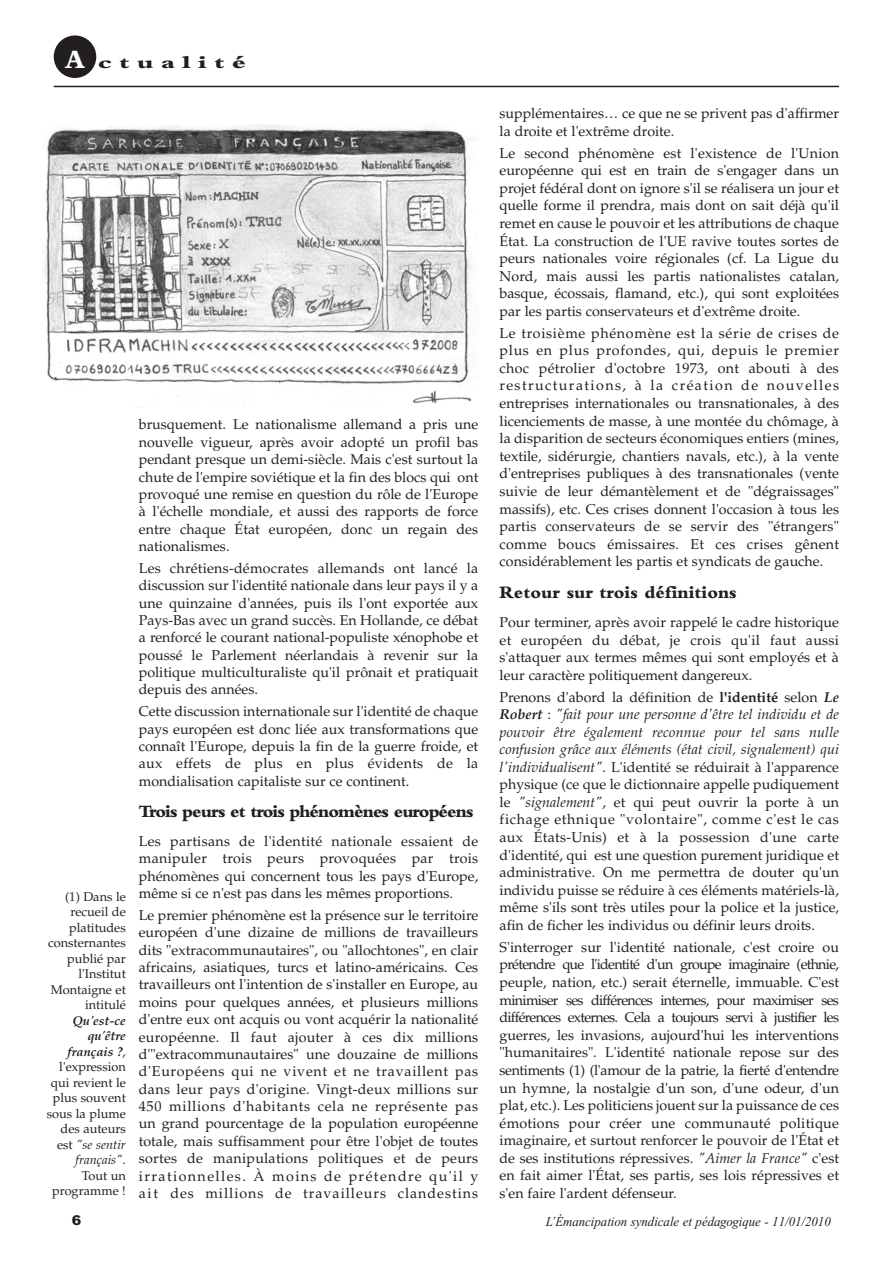
<style>
.page{position:relative;width:893px;height:1264px;background:#fff}
.page>*{position:absolute;margin:0;border:0;box-sizing:border-box;transform-origin:0 0}
.t1{font:800 18px "Bembo";letter-spacing:-.045em;color:#231f20}
.t2{font:800 18px "Bembo";color:#231f20}
.t3{font:800 18px "Bembo";letter-spacing:.265em;color:#231f20;scale:1.5 1}
.t4{font:14.25px/17.5px "Palatino";color:#231f20;text-align:justify}
.t5{font:italic 13.5px "Times New Roman";color:#231f20;scale:.95 1}
.t6{font:900 13.5px "Arial";color:#231f20;scale:1.05 1}
.t7{font:12.75px/15.5px "Palatino";color:#231f20;text-align:right}
.s1{font-size:27px;color:#fff}
.s2{font-weight:700;font-style:italic}
.s3{font-style:italic}
.s4{font-weight:700}
</style>
<div class="page">
<hr style="left:54px;top:86px;width:785px;height:1px;background:#231f20">
<div style="left:54px;top:35px;width:42px;height:43px;background:#231f20;border-radius:50%"></div>
<img style="left:43px;top:124px;width:432px;height:280px">
<p class="t3" style="left:65px;top:56px;width:122px"><span class="s1">A</span> ctualité</p>
<p class="t7" style="left:48px;top:890px;width:79px">(1) Dans le recueil de platitudes consternantes publié par l'Institut<br>Montaigne et intitulé</p>
<p class="t7" style="left:47px;top:1014px;width:80px"><span class="s2">Qu'est-ce qu'être français ?</span>, l'expression qui revient le plus souvent sous la plume des auteurs est <span class="s3">"se sentir français"</span>.<br>Tout un programme !</p>
<p class="t4" style="left:139px;top:417px;width:341px">brusquement. Le nationalisme allemand a pris une nouvelle vigueur, après avoir adopté un profil bas pendant presque un demi-siècle. Mais c'est surtout la chute de l'empire soviétique et la fin des blocs qui ont provoqué une remise en question du rôle de l'Europe à l'échelle mondiale, et aussi des rapports de force entre chaque État européen, donc un regain des nationalismes.</p>
<p class="t4" style="left:139px;top:561px;width:341px">Les chrétiens-démocrates allemands ont lancé la discussion sur l'identité nationale dans leur pays il y a une quinzaine d'années, puis ils l'ont exportée aux Pays-Bas avec un grand succès. En Hollande, ce débat a renforcé le courant national-populiste xénophobe et poussé le Parlement néerlandais à revenir sur la politique multiculturaliste qu'il prônait et pratiquait depuis des années.</p>
<p class="t4" style="left:139px;top:704px;width:341px">Cette discussion internationale sur l'identité de chaque pays européen est donc liée aux transformations que connaît l'Europe, depuis la fin de la guerre froide, et aux effets de plus en plus évidents de la mondialisation capitaliste sur ce continent.</p>
<p class="t1" style="left:139px;top:805px;width:336px">Trois peurs et trois phénomènes européens</p>
<p class="t4" style="left:139px;top:834px;width:341px">Les partisans de l'identité nationale essaient de manipuler trois peurs provoquées par trois phénomènes qui concernent tous les pays d'Europe, même si ce n'est pas dans les mêmes proportions.</p>
<p class="t4" style="left:139px;top:908px;width:341px">Le premier phénomène est la présence sur le territoire européen d'une dizaine de millions de travailleurs dits "extracommunautaires", ou "allochtones", en clair africains, asiatiques, turcs et latino-américains. Ces travailleurs ont l'intention de s'installer en Europe, au moins pour quelques années, et plusieurs millions d'entre eux ont acquis ou vont acquérir la nationalité européenne. Il faut ajouter à ces dix millions d'"extracommunautaires" une douzaine de millions d'Européens qui ne vivent et ne travaillent pas dans leur pays d'origine. Vingt-deux millions sur 450 millions d'habitants cela ne représente pas un grand pourcentage de la population européenne totale, mais suffisamment pour être l'objet de toutes sortes de manipulations politiques et de peurs irrationnelles. À moins de prétendre qu'il y ait des millions de travailleurs clandestins</p>
<p class="t4" style="left:499px;top:106px;width:341px">supplémentaires… ce que ne se privent pas d'affirmer la droite et l'extrême droite.</p>
<p class="t4" style="left:499px;top:146px;width:341px">Le second phénomène est l'existence de l'Union européenne qui est en train de s'engager dans un projet fédéral dont on ignore s'il se réalisera un jour et quelle forme il prendra, mais dont on sait déjà qu'il remet en cause le pouvoir et les attributions de chaque État. La construction de l'UE ravive toutes sortes de peurs nationales voire régionales (cf. La Ligue du Nord, mais aussi les partis nationalistes catalan, basque, écossais, flamand, etc.), qui sont exploitées par les partis conservateurs et d'extrême droite.</p>
<p class="t4" style="left:499px;top:326px;width:341px">Le troisième phénomène est la série de crises de plus en plus profondes, qui, depuis le premier choc pétrolier d'octobre 1973, ont abouti à des restructurations, à la création de nouvelles entreprises internationales ou transnationales, à des licenciements de masse, à une montée du chômage, à la disparition de secteurs économiques entiers (mines, textile, sidérurgie, chantiers navals, etc.), à la vente d'entreprises publiques à des transnationales (vente suivie de leur démantèlement et de "dégraissages" massifs), etc. Ces crises donnent l'occasion à tous les partis conservateurs de se servir des "étrangers" comme boucs émissaires. Et ces crises gênent considérablement les partis et syndicats de gauche.</p>
<p class="t2" style="left:499px;top:586px;width:239px">Retour sur trois définitions</p>
<p class="t4" style="left:499px;top:615px;width:341px">Pour terminer, après avoir rappelé le cadre historique et européen du débat, je crois qu'il faut aussi s'attaquer aux termes mêmes qui sont employés et à leur caractère politiquement dangereux.</p>
<p class="t4" style="left:499px;top:689px;width:341px">Prenons d'abord la définition de <span class="s4">l'identité</span> selon <span class="s2">Le Robert</span> : <span class="s3">"fait pour une personne d'être tel individu et de pouvoir être également reconnue pour tel sans nulle confusion grâce aux éléments (état civil, signalement) qui l'individualisent"</span>. L'identité se réduirait à l'apparence physique (ce que le dictionnaire appelle pudiquement le <span class="s3">"signalement"</span>, et qui peut ouvrir la porte à un fichage ethnique "volontaire", comme c'est le cas aux États-Unis) et à la possession d'une carte d'identité, qui est une question purement juridique et administrative. On me permettra de douter qu'un individu puisse se réduire à ces éléments matériels-là, même s'ils sont très utiles pour la police et la justice, afin de ficher les individus ou définir leurs droits.</p>
<p class="t4" style="left:499px;top:940px;width:341px">S'interroger sur l'identité nationale, c'est croire ou prétendre que l'identité d'un groupe imaginaire (ethnie, peuple, nation, etc.) serait éternelle, immuable. C'est minimiser ses différences internes, pour maximiser ses différences externes. Cela a toujours servi à justifier les guerres, les invasions, aujourd'hui les interventions "humanitaires". L'identité nationale repose sur des sentiments (1) (l'amour de la patrie, la fierté d'entendre un hymne, la nostalgie d'un son, d'une odeur, d'un plat, etc.). Les politiciens jouent sur la puissance de ces émotions pour créer une communauté politique imaginaire, et surtout renforcer le pouvoir de l'État et de ses institutions répressives. <span class="s3">"Aimer la France"</span> c'est en fait aimer l'État, ses partis, ses lois répressives et s'en faire l'ardent défenseur.</p>
<p class="t6" style="left:72px;top:1215px;width:11px">6</p>
<p class="t5" style="left:545px;top:1216px;width:301px">L’Émancipation syndicale et pédagogique - 11/01/2010</p>
</div>
